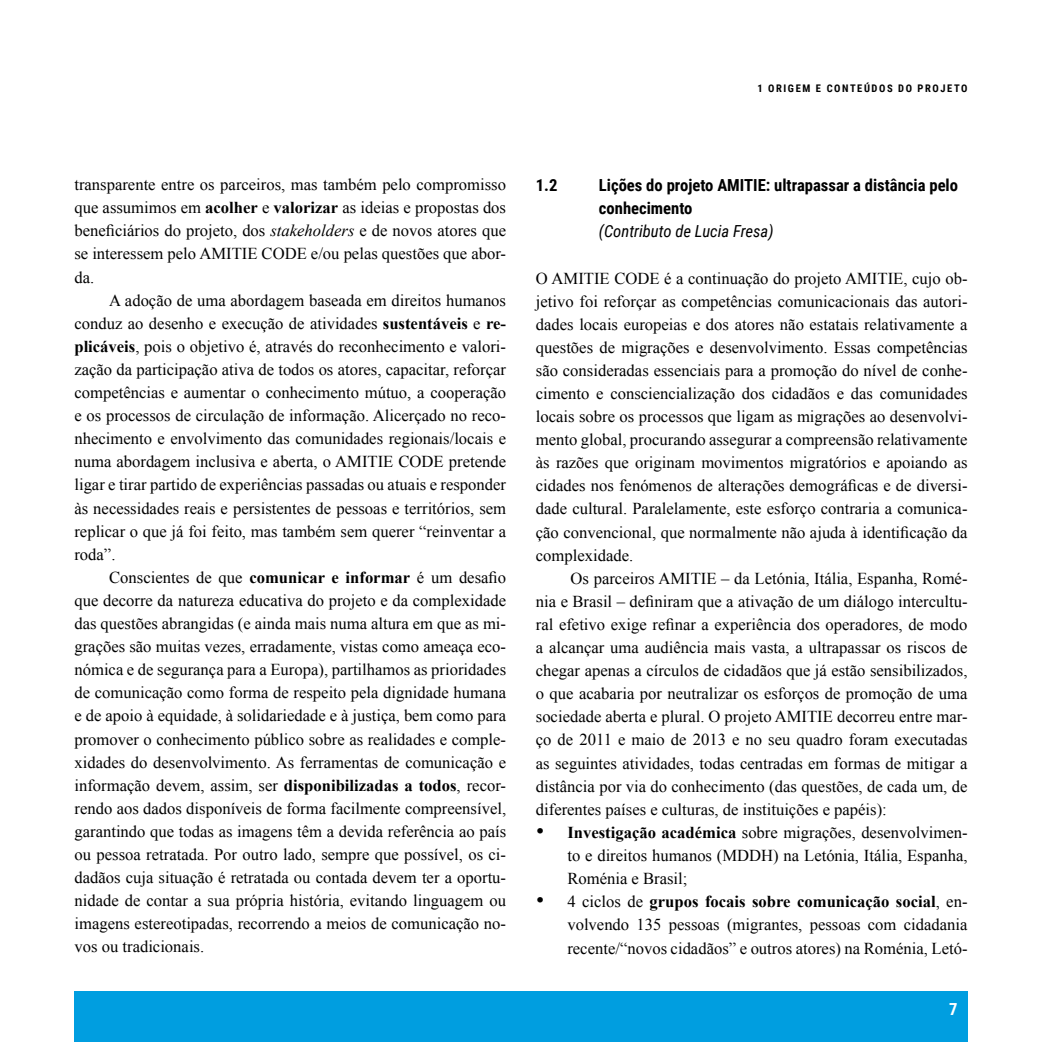
<style>
.page{position:relative;width:1042px;height:1042px;background:#fff}
.page>*{position:absolute;margin:0;border:0;box-sizing:border-box;transform-origin:0 0}
.t1{font:16.62px/23.1px "Times New Roman";color:#000;text-align:justify}
.t2{font:700 16.62px/23.1px "Roboto Condensed";color:#000}
.t3{font:italic 16.62px "Roboto Condensed";color:#000}
.t4{font:700 16.62px "Roboto Condensed";color:#fff}
.t5{font:700 10.5px "Roboto Condensed";letter-spacing:.15em;color:#000}
.s1{font-weight:700}
.s2{font-style:italic}
</style>
<div class="page">
<div style="left:74px;top:991px;width:893px;height:51px;background:#009ee0"></div>
<p class="t5" style="left:757px;top:81px;width:212px">1 ORIGEM E CONTEÚDOS DO PROJETO</p>
<p class="t1" style="left:74px;top:173px;width:433px">transparente entre os parceiros, mas também pelo compromisso que assumimos em <span class="s1">acolher</span> e <span class="s1">valorizar</span> as ideias e propostas dos beneficiários do projeto, dos <span class="s2">stakeholders</span> e de novos atores que se interessem pelo AMITIE CODE e/ou pelas questões que abor&shy;da.</p>
<p class="t1" style="left:74px;top:288px;width:433px;text-indent:35px">A adoção de uma abordagem baseada em direitos humanos conduz ao desenho e execução de atividades <span class="s1">sustentáveis</span> e <span class="s1">re&shy;plicáveis</span>, pois o objetivo é, através do reconhecimento e valori&shy;zação da participação ativa de todos os atores, capacitar, reforçar competências e aumentar o conhecimento mútuo, a cooperação e os processos de circulação de informação. Alicerçado no reco&shy;nhecimento e envolvimento das comunidades regionais/locais e numa abordagem inclusiva e aberta, o AMITIE CODE pretende ligar e tirar partido de experiências passadas ou atuais e responder às necessidades reais e persistentes de pessoas e territórios, sem replicar o que já foi feito, mas também sem querer “reinventar a roda”.</p>
<p class="t1" style="left:74px;top:565px;width:433px;text-indent:35px">Conscientes de que <span class="s1">comunicar e informar</span> é um desafio que decorre da natureza educativa do projeto e da complexidade das questões abrangidas (e ainda mais numa altura em que as mi&shy;grações são muitas vezes, erradamente, vistas como ameaça eco&shy;nómica e de segurança para a Europa), partilhamos as prioridades de comunicação como forma de respeito pela dignidade humana e de apoio à equidade, à solidariedade e à justiça, bem como para promover o conhecimento público sobre as realidades e comple&shy;xidades do desenvolvimento. As ferramentas de comunicação e informação devem, assim, ser <span class="s1">disponibilizadas a todos</span>, recor&shy;rendo aos dados disponíveis de forma facilmente compreensível, garantindo que todas as imagens têm a devida referência ao país ou pessoa retratada. Por outro lado, sempre que possível, os ci&shy;dadãos cuja situação é retratada ou contada devem ter a oportu&shy;nidade de contar a sua própria história, evitando linguagem ou imagens estereotipadas, recorrendo a meios de comunicação no&shy;vos ou tradicionais.</p>
<p class="t2" style="left:536px;top:173px;width:23px">1.2</p>
<p class="t2" style="left:599px;top:173px;width:361px">Lições do projeto AMITIE: ultrapassar a distância pelo conhecimento</p>
<p class="t3" style="left:599px;top:220px;width:176px">(Contributo de Lucia Fresa)</p>
<p class="t1" style="left:536px;top:266px;width:433px">O AMITIE CODE é a continuação do projeto AMITIE, cujo ob&shy;jetivo foi reforçar as competências comunicacionais das autori&shy;dades locais europeias e dos atores não estatais relativamente a questões de migrações e desenvolvimento. Essas competências são consideradas essenciais para a promoção do nível de conhe&shy;cimento e consciencialização dos cidadãos e das comunidades locais sobre os processos que ligam as migrações ao desenvolvi&shy;mento global, procurando assegurar a compreensão relativamente às razões que originam movimentos migratórios e apoiando as cidades nos fenómenos de alterações demográficas e de diversi&shy;dade cultural. Paralelamente, este esforço contraria a comunica&shy;ção convencional, que normalmente não ajuda à identificação da complexidade.</p>
<p class="t1" style="left:536px;top:566px;width:433px;text-indent:35px">Os parceiros AMITIE – da Letónia, Itália, Espanha, Romé&shy;nia e Brasil – definiram que a ativação de um diálogo intercultu&shy;ral efetivo exige refinar a experiência dos operadores, de modo a alcançar uma audiência mais vasta, a ultrapassar os riscos de chegar apenas a círculos de cidadãos que já estão sensibilizados, o que acabaria por neutralizar os esforços de promoção de uma sociedade aberta e plural. O projeto AMITIE decorreu entre mar&shy;ço de 2011 e maio de 2013 e no seu quadro foram executadas as seguintes atividades, todas centradas em formas de mitigar a distância por via do conhecimento (das questões, de cada um, de diferentes países e culturas, de instituições e papéis):</p>
<p class="t1" style="left:567px;top:820px;width:402px;text-indent:-32px">• <span class="s1">Investigação académica</span> sobre migrações, desenvolvimen&shy;to e direitos humanos (MDDH) na Letónia, Itália, Espanha, Roménia e Brasil;</p>
<p class="t1" style="left:567px;top:890px;width:402px;text-indent:-32px">• 4 ciclos de <span class="s1">grupos focais sobre comunicação social</span>, en&shy;volvendo 135 pessoas (migrantes, pessoas com cidadania recente/“novos cidadãos” e outros atores) na Roménia, Letó-</p>
<p class="t4" style="left:949px;top:997px;width:10px">7</p>
</div>
